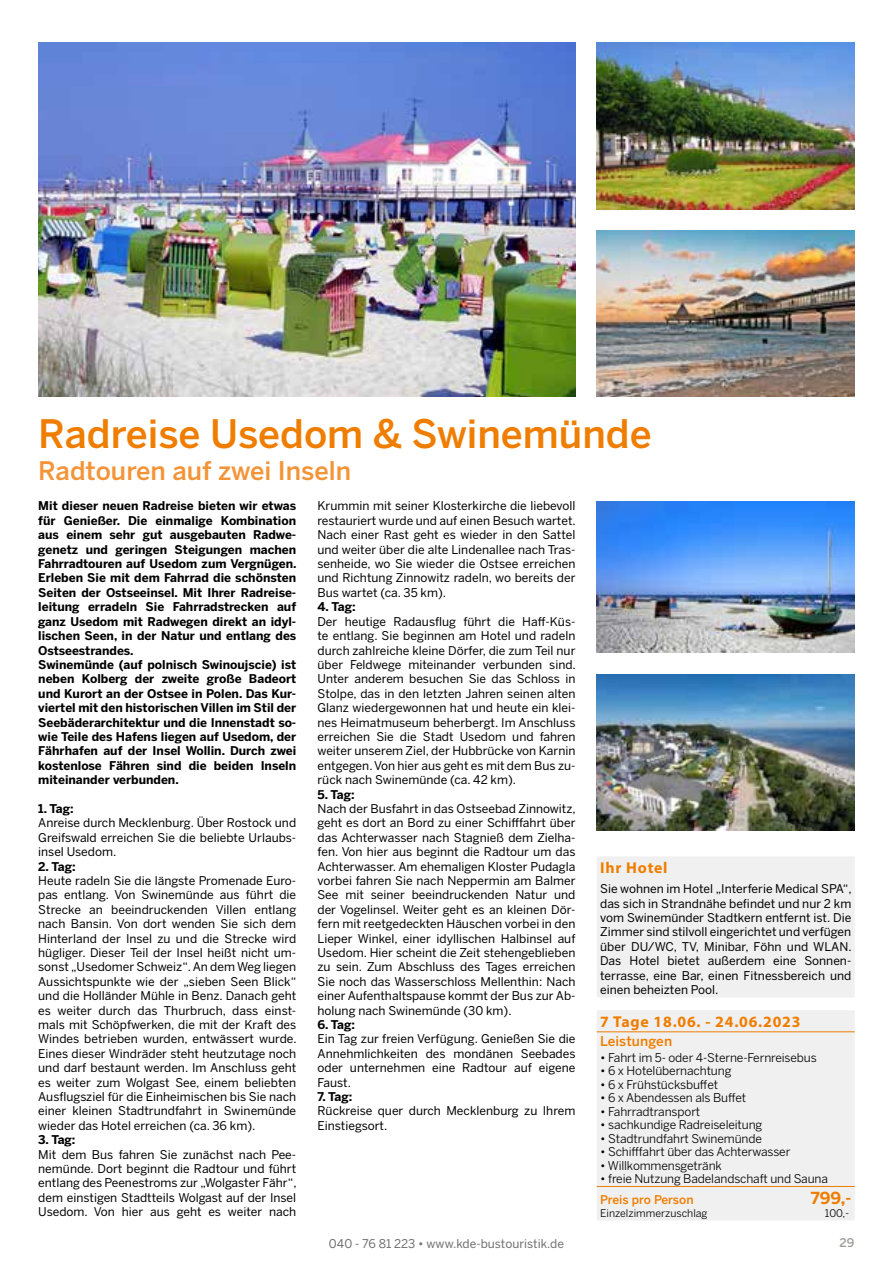
<style>
.page{position:relative;width:893px;height:1263px;background:#fff}
.page>*{position:absolute;margin:0;border:0;box-sizing:border-box;transform-origin:0 0}
.t1{font:500 39px "Benton Sans";color:#ef7d00}
.t2{font:500 25.5px "Benton Sans";color:#f49438}
.t3{font:700 16.5px "Benton Sans";color:#ef7d00}
.t4{font:700 15.75px "Myriad Pro";letter-spacing:.05em;color:#ef7d00}
.t5{font:500 13.5px "Benton Sans";letter-spacing:.01em;color:#ef7d00}
.t6{font:12px/14.4px "Benton Sans";color:#000;text-align:justify}
.t7{font:700 12px/14.4px "Benton Sans";color:#000}
.t8{font:12px "Benton Sans";letter-spacing:-.01em;color:#000}
.t9{font:12px "Benton Sans";color:#706f6f}
.t10{font:500 12px "Benton Sans";letter-spacing:-.005em;color:#ef7d00}
.t11{font:500 12px "Benton Sans";color:#9d9d9c}
.t12{font:10.5px "Benton Sans";color:#000}
</style>
<div class="page">
<div style="left:597px;top:857px;width:258px;height:363px;background:#f0f0f0"></div>
<hr style="left:597px;top:1031px;width:201px;height:1px;background:#ef7d00">
<hr style="left:798px;top:1031px;width:57px;height:1px;background:#ef7d00">
<hr style="left:597px;top:1186px;width:201px;height:1px;background:#ef7d00">
<hr style="left:798px;top:1186px;width:57px;height:1px;background:#ef7d00">
<img style="left:38px;top:43px;width:537px;height:354px">
<img style="left:597px;top:43px;width:258px;height:166px">
<img style="left:597px;top:230px;width:258px;height:167px">
<img style="left:597px;top:502px;width:258px;height:151px">
<img style="left:597px;top:674px;width:258px;height:157px">
<h1 class="t1" style="left:38px;top:410px;width:615px">Radreise Usedom &amp; Swinemünde</h1>
<h2 class="t2" style="left:38px;top:456px;width:314px">Radtouren auf zwei Inseln</h2>
<p class="t7" style="left:38px;top:499px;width:260px">Mit dieser neuen Radreise bieten wir etwas für Genießer. Die einmalige Kombination aus einem sehr gut ausgebauten Radwe&shy;genetz und geringen Steigungen machen Fahrradtouren auf Usedom zum Vergnügen.<br>Erleben Sie mit dem Fahrrad die schönsten Seiten der Ostseeinsel. Mit Ihrer Radreise&shy;leitung erradeln Sie Fahrradstrecken auf ganz Usedom mit Radwegen direkt an idyl&shy;lischen Seen, in der Natur und entlang des Ostseestrandes.<br>Swinemünde (auf polnisch Swinoujscie) ist neben Kolberg der zweite große Badeort und Kurort an der Ostsee in Polen. Das Kur&shy;viertel mit den historischen Villen im Stil der Seebäderarchitektur und die Innenstadt so&shy;wie Teile des Hafens liegen auf Usedom, der Fährhafen auf der Insel Wollin. Durch zwei kostenlose Fähren sind die beiden Inseln miteinander verbunden.</p>
<p class="t7" style="left:38px;top:801px;width:37px">1. Tag:</p>
<p class="t6" style="left:38px;top:816px;width:259px">Anreise durch Mecklenburg. Über Rostock und Greifswald erreichen Sie die beliebte Urlaubs&shy;insel Usedom.</p>
<p class="t7" style="left:38px;top:859px;width:39px">2. Tag:</p>
<p class="t6" style="left:38px;top:873px;width:260px">Heute radeln Sie die längste Promenade Euro&shy;pas entlang. Von Swinemünde aus führt die Strecke an beeindruckenden Villen entlang nach Bansin. Von dort wenden Sie sich dem Hinterland der Insel zu und die Strecke wird hügliger. Dieser Teil der Insel heißt nicht um&shy;sonst „Usedomer Schweiz“. An dem Weg liegen Aussichtspunkte wie der „sieben Seen Blick“ und die Holländer Mühle in Benz. Danach geht es weiter durch das Thurbruch, dass einst&shy;mals mit Schöpfwerken, die mit der Kraft des Windes betrieben wurden, entwässert wurde.<br>Eines dieser Windräder steht heutzutage noch und darf bestaunt werden. Im Anschluss geht es weiter zum Wolgast See, einem beliebten Ausflugsziel für die Einheimischen bis Sie nach einer kleinen Stadtrundfahrt in Swinemünde wieder das Hotel erreichen (ca. 36 km).</p>
<p class="t7" style="left:38px;top:1132px;width:39px">3. Tag:</p>
<p class="t6" style="left:38px;top:1147px;width:260px">Mit dem Bus fahren Sie zunächst nach Pee&shy;nemünde. Dort beginnt die Radtour und führt entlang des Peenestroms zur „Wolgaster Fähr“, dem einstigen Stadtteils Wolgast auf der Insel Usedom. Von hier aus geht es weiter nach</p>
<p class="t6" style="left:317px;top:499px;width:260px">Krummin mit seiner Klosterkirche die liebevoll restauriert wurde und auf einen Besuch wartet.<br>Nach einer Rast geht es wieder in den Sattel und weiter über die alte Lindenallee nach Tras&shy;senheide, wo Sie wieder die Ostsee erreichen und Richtung Zinnowitz radeln, wo bereits der Bus wartet (ca. 35 km).</p>
<p class="t7" style="left:317px;top:599px;width:40px">4. Tag:</p>
<p class="t6" style="left:317px;top:614px;width:260px">Der heutige Radausflug führt die Haff-Küs&shy;te entlang. Sie beginnen am Hotel und radeln durch zahlreiche kleine Dörfer, die zum Teil nur über Feldwege miteinander verbunden sind.<br>Unter anderem besuchen Sie das Schloss in Stolpe, das in den letzten Jahren seinen alten Glanz wiedergewonnen hat und heute ein klei&shy;nes Heimatmuseum beherbergt. Im Anschluss erreichen Sie die Stadt Usedom und fahren weiter unserem Ziel, der Hubbrücke von Karnin entgegen. Von hier aus geht es mit dem Bus zu&shy;rück nach Swinemünde (ca. 42 km).</p>
<p class="t7" style="left:317px;top:787px;width:39px">5. Tag:</p>
<p class="t6" style="left:317px;top:801px;width:260px">Nach der Busfahrt in das Ostseebad Zinnowitz, geht es dort an Bord zu einer Schifffahrt über das Achterwasser nach Stagnieß dem Zielha&shy;fen. Von hier aus beginnt die Radtour um das Achterwasser. Am ehemaligen Kloster Pudagla vorbei fahren Sie nach Neppermin am Balmer See mit seiner beeindruckenden Natur und der Vogelinsel. Weiter geht es an kleinen Dör&shy;fern mit reetgedeckten Häuschen vorbei in den Lieper Winkel, einer idyllischen Halbinsel auf Usedom. Hier scheint die Zeit stehengeblieben zu sein. Zum Abschluss des Tages erreichen Sie noch das Wasserschloss Mellenthin: Nach einer Aufenthaltspause kommt der Bus zur Ab&shy;holung nach Swinemünde (30 km).</p>
<p class="t7" style="left:317px;top:1017px;width:39px">6. Tag:</p>
<p class="t6" style="left:317px;top:1032px;width:259px">Ein Tag zur freien Verfügung. Genießen Sie die Annehmlichkeiten des mondänen Seebades oder unternehmen eine Radtour auf eigene Faust.</p>
<p class="t7" style="left:317px;top:1089px;width:36px">7. Tag:</p>
<p class="t6" style="left:317px;top:1104px;width:259px">Rückreise quer durch Mecklenburg zu Ihrem<br>Einstiegsort.</p>
<h3 class="t4" style="left:600px;top:857px;width:69px">Ihr Hotel</h3>
<p class="t6" style="left:600px;top:881px;width:253px">Sie wohnen im Hotel „Interferie Medical SPA“, das sich in Strandnähe befindet und nur 2 km vom Swinemünder Stadtkern entfernt ist. Die Zimmer sind stilvoll eingerichtet und verfügen über DU/WC, TV, Minibar, Föhn und WLAN.<br>Das Hotel bietet außerdem eine Sonnen&shy;terrasse, eine Bar, einen Fitnessbereich und einen beheizten Pool.</p>
<h3 class="t4" style="left:600px;top:1011px;width:202px">7 Tage 18.06. - 24.06.2023</h3>
<p class="t5" style="left:600px;top:1033px;width:74px">Leistungen</p>
<p class="t8" style="left:600px;top:1050px;width:218px">• Fahrt im 5- oder 4-Sterne-Fernreisebus</p>
<p class="t8" style="left:600px;top:1063px;width:133px">• 6 x Hotelübernachtung</p>
<p class="t8" style="left:600px;top:1077px;width:119px">• 6 x Frühstücksbuffet</p>
<p class="t8" style="left:600px;top:1090px;width:148px">• 6 x Abendessen als Buffet</p>
<p class="t8" style="left:600px;top:1104px;width:102px">• Fahrradtransport</p>
<p class="t8" style="left:600px;top:1117px;width:164px">• sachkundige Radreiseleitung</p>
<p class="t8" style="left:600px;top:1131px;width:163px">• Stadtrundfahrt Swinemünde</p>
<p class="t8" style="left:600px;top:1144px;width:192px">• Schifffahrt über das Achterwasser</p>
<p class="t8" style="left:600px;top:1158px;width:123px">• Willkommensgetränk</p>
<p class="t8" style="left:600px;top:1171px;width:229px">• freie Nutzung Badelandschaft und Sauna</p>
<p class="t10" style="left:600px;top:1192px;width:95px">Preis pro Person</p>
<h3 class="t3" style="left:811px;top:1188px;width:42px">799,-</h3>
<p class="t12" style="left:600px;top:1207px;width:109px">Einzelzimmerzuschlag</p>
<p class="t12" style="left:825px;top:1207px;width:26px">100,-</p>
<p class="t9" style="left:329px;top:1236px;width:236px">040 - 76 81 223 • www.kde-bustouristik.de</p>
<p class="t11" style="left:839px;top:1236px;width:17px">29</p>
</div>
